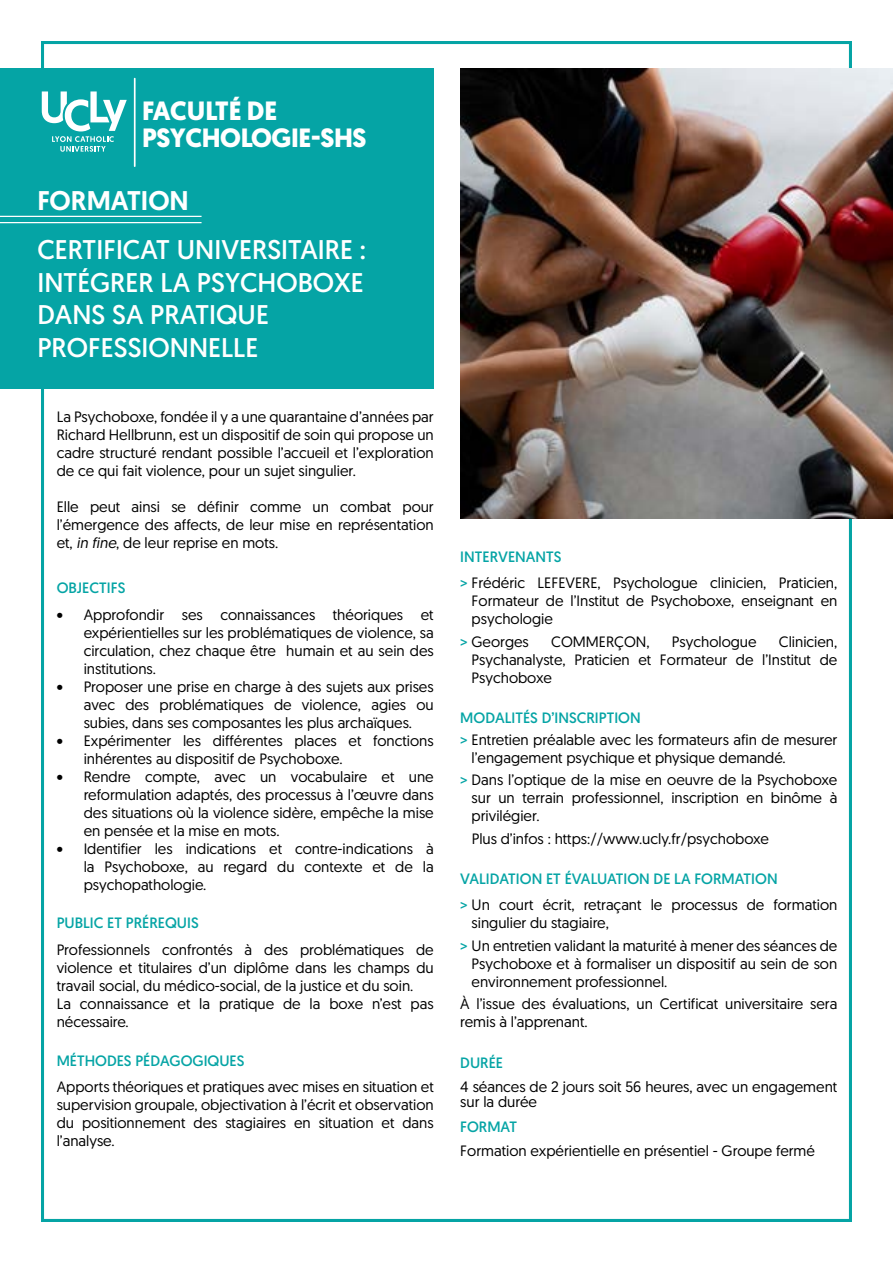
<style>
.page{position:relative;width:893px;height:1263px;background:#fff}
.page>*{position:absolute;margin:0;border:0;box-sizing:border-box;transform-origin:0 0}
.t1{font:27px/32.4px "Geomanist";color:#fff}
.t2{font:500 27px "Geomanist";color:#fff}
.t3{font:700 26.4px/26.4px "Geomanist";letter-spacing:-.015em;color:#fff}
.t4{font:15px/18px "Geomanist";color:#000}
.t5{font:15px "Geomanist";color:#05a4a5}
.s1{font-style:italic}
.s2{color:#05a4a5}
</style>
<div class="page">
<div style="left:0;top:68px;width:434px;height:320px;background:#05a4a5"></div>
<hr style="left:134px;top:78px;width:2px;height:89px;background:#fff">
<svg style="left:42px;top:91px;width:85px;height:61px"></svg>
<hr style="left:0;top:216px;width:202px;height:1px;background:#fff">
<hr style="left:0;top:222px;width:202px;height:1px;background:#fff">
<img style="left:460px;top:68px;width:433px;height:451px">
<h2 class="t3" style="left:142px;top:98px;width:226px">FACULTÉ DE<br>PSYCHOLOGIE-SHS</h2>
<h1 class="t2" style="left:37px;top:183px;width:153px">FORMATION</h1>
<h1 class="t1" style="left:37px;top:233px;width:330px">CERTIFICAT UNIVERSITAIRE :<br>INTÉGRER LA PSYCHOBOXE<br>DANS SA PRATIQUE<br>PROFESSIONNELLE</h1>
<p class="t4" style="left:57px;top:408px;width:379px;text-align:justify">La Psychoboxe, fondée il y a une quarantaine d’années par Richard Hellbrunn, est un dispositif de soin qui propose un cadre structuré rendant possible l’accueil et l’exploration de ce qui fait violence, pour un sujet singulier.</p>
<p class="t4" style="left:57px;top:498px;width:379px;text-align:justify">Elle peut ainsi se définir comme un combat pour l’émergence des affects, de leur mise en représentation et, <span class="s1">in fine</span>, de leur reprise en mots.</p>
<p class="t5" style="left:57px;top:578px;width:70px">OBJECTIFS</p>
<p class="t4" style="left:84px;top:605px;width:352px;text-align:justify;text-indent:-27px">• Approfondir ses connaissances théoriques et expérientielles sur les problématiques de violence, sa circulation, chez chaque être humain et au sein des institutions.</p>
<p class="t4" style="left:84px;top:677px;width:352px;text-align:justify;text-indent:-27px">• Proposer une prise en charge à des sujets aux prises avec des problématiques de violence, agies ou subies, dans ses composantes les plus archaïques.</p>
<p class="t4" style="left:84px;top:731px;width:351px;text-indent:-27px">• Expérimenter les différentes places et fonctions inhérentes au dispositif de Psychoboxe.</p>
<p class="t4" style="left:84px;top:767px;width:352px;text-align:justify;text-indent:-27px">• Rendre compte, avec un vocabulaire et une reformulation adaptés, des processus à l’œuvre dans des situations où la violence sidère, empêche la mise en pensée et la mise en mots.</p>
<p class="t4" style="left:84px;top:839px;width:352px;text-align:justify;text-indent:-27px">• Identifier les indications et contre-indications à la Psychoboxe, au regard du contexte et de la psychopathologie.</p>
<p class="t5" style="left:57px;top:913px;width:144px">PUBLIC ET PRÉREQUIS</p>
<p class="t4" style="left:57px;top:940px;width:379px">Professionnels confrontés à des problématiques de violence et titulaires d’un diplôme dans les champs du travail social, du médico-social, de la justice et du soin.<br>La connaissance et la pratique de la boxe n’est pas nécessaire.</p>
<p class="t5" style="left:57px;top:1050px;width:189px">MÉTHODES PÉDAGOGIQUES</p>
<p class="t4" style="left:57px;top:1077px;width:379px;text-align:justify">Apports théoriques et pratiques avec mises en situation et supervision groupale, objectivation à l’écrit et observation du positionnement des stagiaires en situation et dans l’analyse.</p>
<p class="t4" style="left:460px;top:543px;width:379px;line-height:26.5px"><span class="s2">INTERVENANTS<br>&gt;</span> Frédéric LEFEVERE, Psychologue clinicien, Praticien,</p>
<p class="t4" style="left:472px;top:591px;width:367px">Formateur de l’Institut de Psychoboxe, enseignant en psychologie</p>
<p class="t4" style="left:460px;top:632px;width:70px"><span class="s2">&gt;</span> Georges</p>
<p class="t4" style="left:551px;top:632px;width:100px">COMMERÇON,</p>
<p class="t4" style="left:672px;top:632px;width:86px">Psychologue</p>
<p class="t4" style="left:472px;top:632px;width:367px;text-align:justify;text-indent:307px">Clinicien, Psychanalyste, Praticien et Formateur de l’Institut de Psychoboxe</p>
<p class="t4" style="left:460px;top:706px;width:379px;line-height:22.2px"><span class="s2">MODALITÉS D’INSCRIPTION<br>&gt;</span> Entretien préalable avec les formateurs afin de mesurer</p>
<p class="t4" style="left:460px;top:746px;width:378px;line-height:22.2px;text-indent:11px">l’engagement psychique et physique demandé.<br><span class="s2">&gt;</span> Dans l’optique de la mise en oeuvre de la Psychoboxe</p>
<p class="t4" style="left:472px;top:788px;width:367px">sur un terrain professionnel, inscription en binôme à privilégier.</p>
<p class="t4" style="left:472px;top:829px;width:299px">Plus d’infos : https://www.ucly.fr/psychoboxe</p>
<p class="t4" style="left:460px;top:865px;width:378px;line-height:26.5px"><span class="s2">VALIDATION ET ÉVALUATION DE LA FORMATION<br>&gt;</span> Un court écrit, retraçant le processus de formation</p>
<p class="t4" style="left:460px;top:911px;width:379px;line-height:22.2px;text-indent:11px">singulier du stagiaire,<br><span class="s2">&gt;</span> Un entretien validant la maturité à mener des séances de</p>
<p class="t4" style="left:472px;top:954px;width:367px">Psychoboxe et à formaliser un dispositif au sein de son environnement professionnel.</p>
<p class="t4" style="left:460px;top:994px;width:379px">À l’issue des évaluations, un Certificat universitaire sera remis à l’apprenant.</p>
<p class="t5" style="left:460px;top:1053px;width:44px">DURÉE</p>
<p class="t4" style="left:460px;top:1078px;width:378px;line-height:15px">4 séances de 2 jours soit 56 heures, avec un engagement sur la durée</p>
<p class="t5" style="left:460px;top:1117px;width:58px">FORMAT</p>
<p class="t4" style="left:460px;top:1141px;width:356px">Formation expérientielle en présentiel - Groupe fermé</p>
</div>
